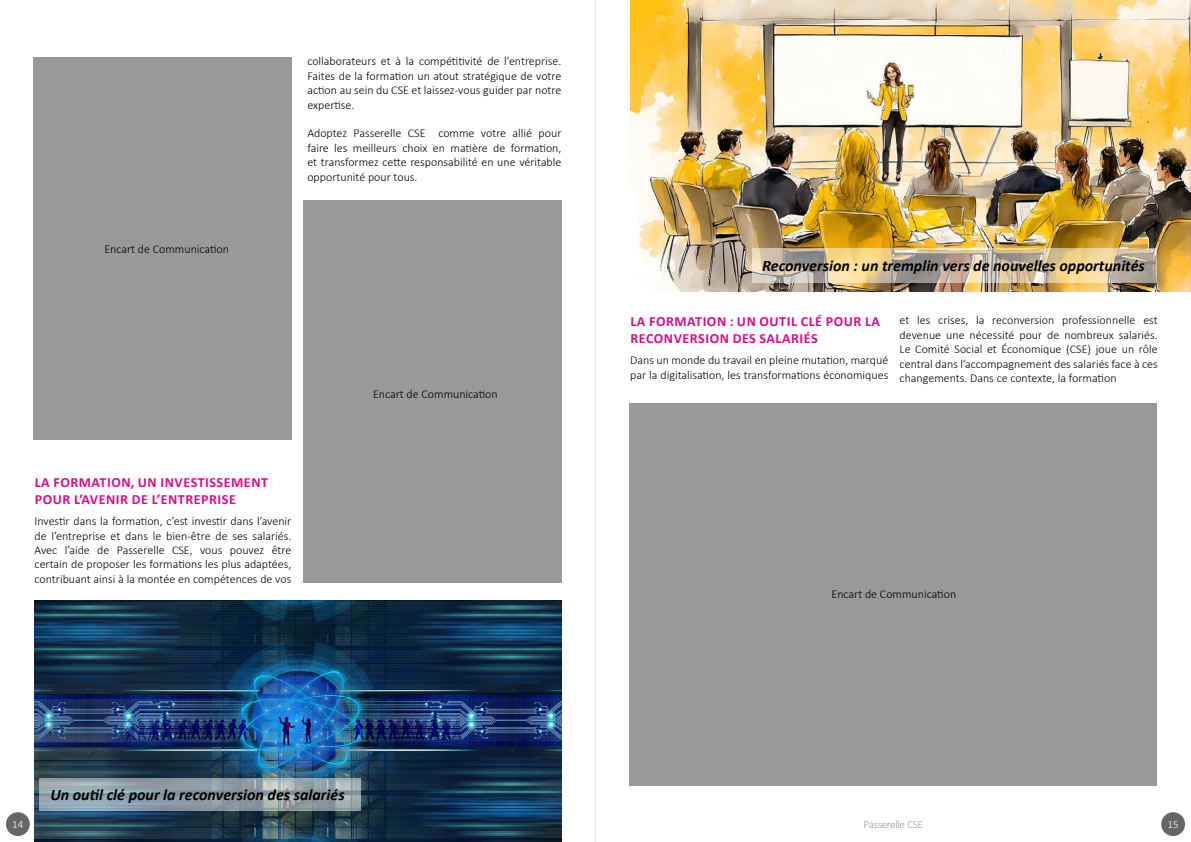
<style>
.page{position:relative;width:1191px;height:842px;background:#fff}
.page>*{position:absolute;margin:0;border:0;box-sizing:border-box;transform-origin:0 0}
.t1{font:italic 700 16px "Calibri";color:#000}
.t2{font:700 14px/16.8px "Calibri";letter-spacing:.04em;color:#d80b8e}
.t3{font:300 12px/14.4px "Calibri";color:#000;text-align:justify}
.t4{font:300 11px "Calibri";letter-spacing:-.03em;color:#999}
.t5{font:300 11px "Calibri";color:#fff}
</style>
<div class="page">
<hr style="left:595px;top:0;width:1px;height:842px;background:#e6e6e6">
<div style="left:6px;top:812px;width:24px;height:24px;background:#666;border-radius:50%"></div>
<div style="left:1161px;top:812px;width:24px;height:24px;background:#666;border-radius:50%"></div>
<div style="left:629px;top:403px;width:528px;height:383px;background:#999"></div>
<img style="left:630px;top:0;width:560px;height:292px">
<svg style="left:752px;top:248px;width:404px;height:34px;background:#ccbb9b"></svg>
<div style="left:34px;top:57px;width:258px;height:383px;background:#999"></div>
<div style="left:303px;top:200px;width:258px;height:383px;background:#999"></div>
<img style="left:34px;top:600px;width:527px;height:242px">
<svg style="left:39px;top:779px;width:321px;height:32px;background:#92a1a9"></svg>
<p class="t3" style="left:104px;top:241px;width:126px">Encart de Communication</p>
<p class="t3" style="left:307px;top:54px;width:255px">collaborateurs et à la compétitivité de l’entreprise.<br>Faites de la formation un atout stratégique de votre action au sein du CSE et laissez-vous guider par notre expertise.</p>
<p class="t3" style="left:307px;top:126px;width:256px">Adoptez Passerelle CSE comme votre allié pour faire les meilleurs choix en matière de formation, et transformez cette responsabilité en une véritable opportunité pour tous.</p>
<p class="t2" style="left:35px;top:474px;width:235px">LA FORMATION, UN INVESTISSEMENT<br>POUR L’AVENIR DE L’ENTREPRISE</p>
<p class="t3" style="left:35px;top:514px;width:258px">Investir dans la formation, c’est investir dans l’avenir de l’entreprise et dans le bien-être de ses salariés.<br>Avec l’aide de Passerelle CSE, vous pouvez être certain de proposer les formations les plus adaptées, contribuant ainsi à la montée en compétences de vos</p>
<p class="t3" style="left:373px;top:387px;width:126px">Encart de Communication</p>
<h1 class="t1" style="left:762px;top:254px;width:384px">Reconversion : un tremplin vers de nouvelles opportunités</h1>
<p class="t2" style="left:630px;top:313px;width:251px">LA FORMATION : UN OUTIL CLÉ POUR LA<br>RECONVERSION DES SALARIÉS</p>
<p class="t3" style="left:630px;top:353px;width:259px">Dans un monde du travail en pleine mutation, marqué par la digitalisation, les transformations économiques</p>
<p class="t3" style="left:899px;top:313px;width:259px">et les crises, la reconversion professionnelle est devenue une nécessité pour de nombreux salariés.<br>Le Comité Social et Économique (CSE) joue un rôle central dans l’accompagnement des salariés face à ces changements. Dans ce contexte, la formation</p>
<p class="t3" style="left:831px;top:587px;width:126px">Encart de Communication</p>
<h1 class="t1" style="left:50px;top:783px;width:296px">Un outil clé pour la reconversion des salariés</h1>
<p class="t5" style="left:12px;top:817px;width:13px">14</p>
<p class="t4" style="left:863px;top:818px;width:61px">Passerelle CSE</p>
<p class="t5" style="left:1167px;top:817px;width:13px">15</p>
</div>
